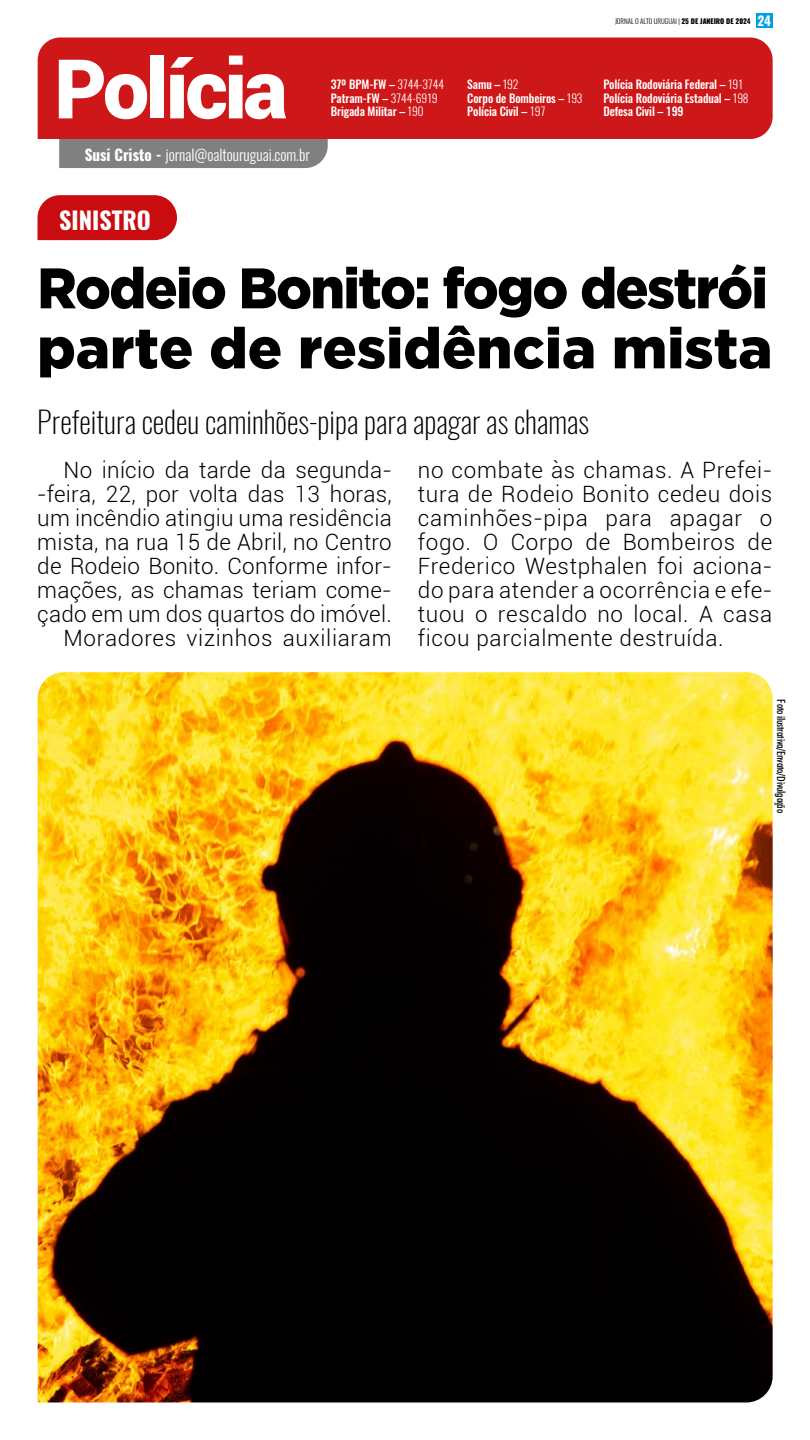
<style>
.page{position:relative;width:810px;height:1440px;background:#fff}
.page>*{position:absolute;margin:0;border:0;box-sizing:border-box;transform-origin:0 0}
.t1{font:900 82.5px "Roboto";letter-spacing:-.04em;color:#fff}
.t2{font:900 57px/60px "Gotham";letter-spacing:-.03em;color:#000;scale:.96 1}
.t3{font:200 30px "Oswald";color:#000}
.t4{font:700 24px "Oswald";color:#fff}
.t5{font:300 22.5px/24px "Roboto";letter-spacing:.01em;color:#000;text-align:right}
.t6{font:300 15.15px "Oswald";color:#fff}
.t7{font:500 11.62px/13.4px "Oswald";letter-spacing:-.01em;color:#fff}
.t8{font:500 condensed 11.25px "Futura BT";letter-spacing:-.02em;color:#000}
.t9{font:300 6.98px "Oswald";color:#000}
.s1{font-weight:700}
.s2{font-weight:300}
.s3{font-weight:800}
.s4{font-weight:700;font-size:12.9px;color:#fff}
</style>
<div class="page">
<div style="left:756px;top:13px;width:16px;height:14px;background:#009fe3"></div>
<div style="left:59px;top:139px;width:269px;height:29px;background:#808080"></div>
<div style="left:38px;top:38px;width:735px;height:101px;background:#cd1719"></div>
<svg style="left:37px;top:195px;width:140px;height:45px;background:#cc1a1d"></svg>
<img style="left:38px;top:672px;width:735px;height:730px">
<h1 class="t1" style="left:54px;top:31px;width:235px">Polícia</h1>
<p class="t6" style="left:85px;top:144px;width:227px"><span class="s1">Susi Cristo -</span> jornal@oaltouruguai.com.br</p>
<p class="t4" style="left:59px;top:203px;width:93px">SINISTRO</p>
<p class="t7" style="left:331px;top:78px;width:115px">37º BPM-FW – <span class="s2">3744-3744<br></span>Patram-FW – <span class="s2">3744-6919<br></span>Brigada Militar – <span class="s2">190</span></p>
<p class="t7" style="left:467px;top:78px;width:117px">Samu – <span class="s2">192<br></span>Corpo de Bombeiros – <span class="s2">193<br></span>Polícia Civil – <span class="s2">197</span></p>
<p class="t9" style="left:615px;top:16px;width:158px">JORNAL O ALTO URUGUAI | <span class="s3">25 DE JANEIRO DE 2024</span> <span class="s4">24</span></p>
<p class="t7" style="left:603px;top:78px;width:147px">Polícia Rodoviária Federal – <span class="s2">191<br></span>Polícia Rodoviária Estadual – <span class="s2">198<br></span>Defesa Civil – 199</p>
<h2 class="t2" style="left:37px;top:257px;width:767px">Rodeio Bonito: fogo destrói parte de residência mista</h2>
<h3 class="t3" style="left:37px;top:402px;width:553px">Prefeitura cedeu caminhões-pipa para apagar as chamas</h3>
<p class="t5" style="left:37px;top:457px;width:356px">No início da tarde da segunda--feira, 22, por volta das 13 horas, um incêndio atingiu uma residência mista, na rua 15 de Abril, no Centro de Rodeio Bonito. Conforme infor&shy;mações, as chamas teriam come&shy;çado em um dos quartos do imóvel.<br>Moradores vizinhos auxiliaram</p>
<p class="t5" style="left:418px;top:457px;width:356px;text-align:justify">no combate às chamas. A Prefei&shy;tura de Rodeio Bonito cedeu dois caminhões-pipa para apagar o fogo. O Corpo de Bombeiros de Frederico Westphalen foi aciona&shy;do para atender a ocorrência e efe&shy;tuou o rescaldo no local. A casa ficou parcialmente destruída.</p>
<p class="t8" style="left:788px;top:699px;width:115px;rotate:90deg">Foto ilustrativa/Envato/Divulgação</p>
</div>
